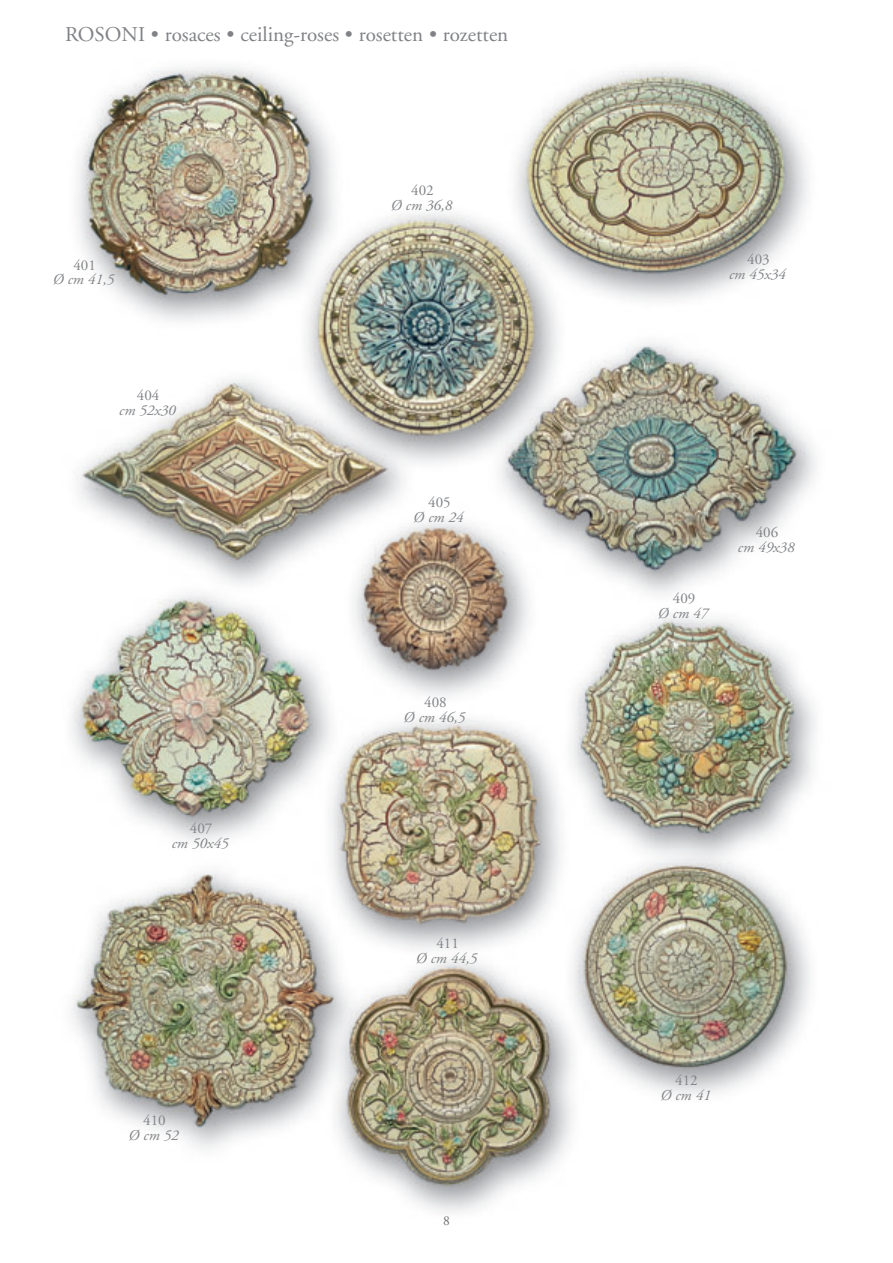
<style>
.page{position:relative;width:893px;height:1263px;background:#fff}
.page>*{position:absolute;margin:0;border:0;box-sizing:border-box;transform-origin:0 0}
.t1{font:21px "Adobe Garamond";color:#808285}
.t2{font:italic 15px "Adobe Garamond";color:#808285}
.t3{font:15px "Adobe Garamond";color:#808285}
.t4{font:13.5px "Adobe Garamond";color:#6c6d70}
</style>
<div class="page">
<img style="left:72px;top:67px;width:744px;height:1146px">
<h1 class="t1" style="left:65px;top:26px;width:444px">ROSONI • rosaces • ceiling-roses • rosetten • rozetten</h1>
<p class="t3" style="left:73px;top:259px;width:24px">401</p>
<p class="t2" style="left:53px;top:273px;width:63px">Ø cm 41,5</p>
<p class="t3" style="left:137px;top:389px;width:24px">404</p>
<p class="t2" style="left:119px;top:404px;width:58px">cm 52x30</p>
<p class="t3" style="left:190px;top:822px;width:24px">407</p>
<p class="t2" style="left:172px;top:837px;width:58px">cm 50x45</p>
<p class="t3" style="left:143px;top:1114px;width:24px">410</p>
<p class="t2" style="left:128px;top:1129px;width:52px">Ø cm 52</p>
<p class="t3" style="left:411px;top:184px;width:24px">402</p>
<p class="t2" style="left:391px;top:199px;width:63px">Ø cm 36,8</p>
<p class="t3" style="left:428px;top:496px;width:24px">405</p>
<p class="t2" style="left:413px;top:511px;width:52px">Ø cm 24</p>
<p class="t3" style="left:424px;top:696px;width:24px">408</p>
<p class="t2" style="left:403px;top:711px;width:63px">Ø cm 46,5</p>
<p class="t3" style="left:436px;top:937px;width:24px">411</p>
<p class="t2" style="left:415px;top:952px;width:63px">Ø cm 44,5</p>
<p class="t4" style="left:443px;top:1216px;width:8px">8</p>
<p class="t3" style="left:747px;top:253px;width:24px">403</p>
<p class="t2" style="left:729px;top:268px;width:58px">cm 45x34</p>
<p class="t3" style="left:672px;top:592px;width:24px">409</p>
<p class="t2" style="left:658px;top:607px;width:52px">Ø cm 47</p>
<p class="t3" style="left:755px;top:526px;width:24px">406</p>
<p class="t2" style="left:738px;top:541px;width:58px">cm 49x38</p>
<p class="t3" style="left:675px;top:1074px;width:24px">412</p>
<p class="t2" style="left:660px;top:1089px;width:52px">Ø cm 41</p>
</div>
